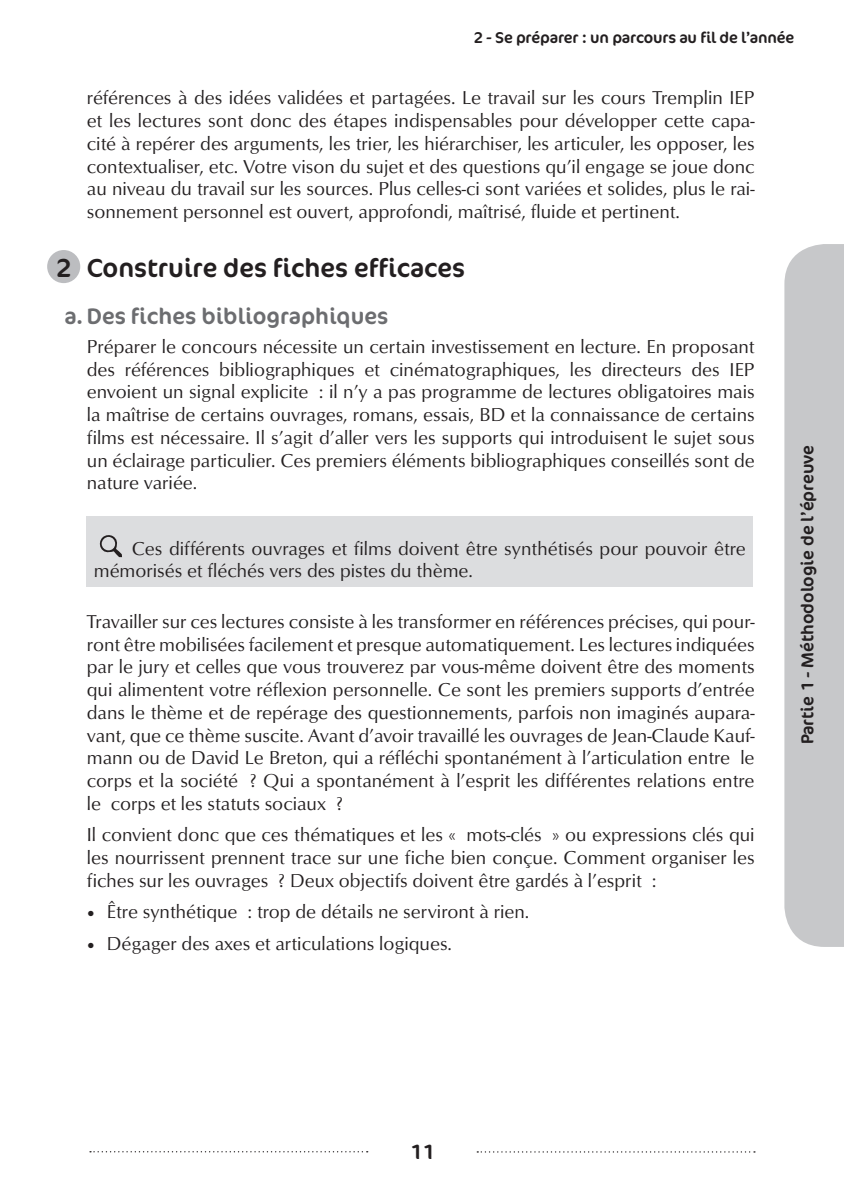
<style>
.page{position:relative;width:844px;height:1191px;background:#fff}
.page>*{position:absolute;margin:0;border:0;box-sizing:border-box;transform-origin:0 0}
.t1{font:26.25px "Cocon OT";color:#231f20}
.t2{font:22.75px "Cocon OT";color:#6c6d70}
.t3{font:21px "Cocon OT";color:#231f20}
.t4{font:19.25px/22.8px "Opus";color:#231f20;text-align:justify}
.t5{font:17.5px "Cocon OT";color:#231f20}
.t6{font:15.75px "Cocon OT";letter-spacing:-.01em;color:#231f20}
</style>
<div class="page">
<svg style="left:477px;top:1151px;width:277px;height:1px"></svg>
<svg style="left:90px;top:1151px;width:277px;height:1px"></svg>
<div style="left:784px;top:244px;width:59px;height:703px;background:#c7c8ca"></div>
<div style="left:87px;top:516px;width:665px;height:71px;background:#dcdddf"></div>
<svg style="left:99px;top:535px;width:23px;height:22px"></svg>
<div style="left:47px;top:250px;width:33px;height:33px;background:#bcbdc0;border-radius:50%"></div>
<p class="t6" style="left:473px;top:28px;width:322px">2 - Se préparer : un parcours au fil de l’année</p>
<p class="t4" style="left:87px;top:87px;width:669px">références à des idées validées et partagées. Le travail sur les cours Tremplin IEP et les lectures sont donc des étapes indispensables pour développer cette capa&shy;cité à repérer des arguments, les trier, les hiérarchiser, les articuler, les opposer, les contextualiser, etc. Votre vison du sujet et des questions qu’il engage se joue donc au niveau du travail sur les sources. Plus celles-ci sont variées et solides, plus le rai&shy;sonnement personnel est ouvert, approfondi, maîtrisé, fluide et pertinent.</p>
<h1 class="t1" style="left:87px;top:252px;width:379px">Construire des fiches efficaces</h1>
<p class="t2" style="left:64px;top:303px;width:325px">a. Des fiches bibliographiques</p>
<p class="t4" style="left:87px;top:335px;width:669px">Préparer le concours nécessite un certain investissement en lecture. En proposant des références bibliographiques et cinématographiques, les directeurs des IEP envoient un signal explicite : il n’y a pas programme de lectures obligatoires mais la maîtrise de certains ouvrages, romans, essais, BD et la connaissance de certains films est nécessaire. Il s’agit d’aller vers les supports qui introduisent le sujet sous un éclairage particulier. Ces premiers éléments bibliographiques conseillés sont de nature variée.</p>
<h1 class="t1" style="left:56px;top:252px;width:17px">2</h1>
<p class="t4" style="left:94px;top:537px;width:653px;text-indent:38px">Ces différents ouvrages et films doivent être synthétisés pour pouvoir être mémorisés et fléchés vers des pistes du thème.</p>
<p class="t4" style="left:87px;top:610px;width:669px">Travailler sur ces lectures consiste à les transformer en références précises, qui pour&shy;ront être mobilisées facilement et presque automatiquement. Les lectures indiquées par le jury et celles que vous trouverez par vous-même doivent être des moments qui alimentent votre réflexion personnelle. Ce sont les premiers supports d’entrée dans le thème et de repérage des questionnements, parfois non imaginés aupara&shy;vant, que ce thème suscite. Avant d’avoir travaillé les ouvrages de Jean-Claude Kauf&shy;mann ou de David Le Breton, qui a réfléchi spontanément à l’articulation entre le corps et la société ? Qui a spontanément à l’esprit les différentes relations entre le corps et les statuts sociaux ?</p>
<p class="t4" style="left:87px;top:823px;width:669px">Il convient donc que ces thématiques et les « mots-clés » ou expressions clés qui les nourrissent prennent trace sur une fiche bien conçue. Comment organiser les fiches sur les ouvrages ? Deux objectifs doivent être gardés à l’esprit :</p>
<p class="t4" style="left:84px;top:900px;width:446px">• Être synthétique : trop de détails ne serviront à rien.</p>
<p class="t4" style="left:84px;top:932px;width:369px">• Dégager des axes et articulations logiques.</p>
<p class="t5" style="left:797px;top:744px;width:301px;rotate:-90deg">Partie 1 - Méthodologie de l’épreuve</p>
<p class="t3" style="left:409px;top:1139px;width:26px">11</p>
</div>
